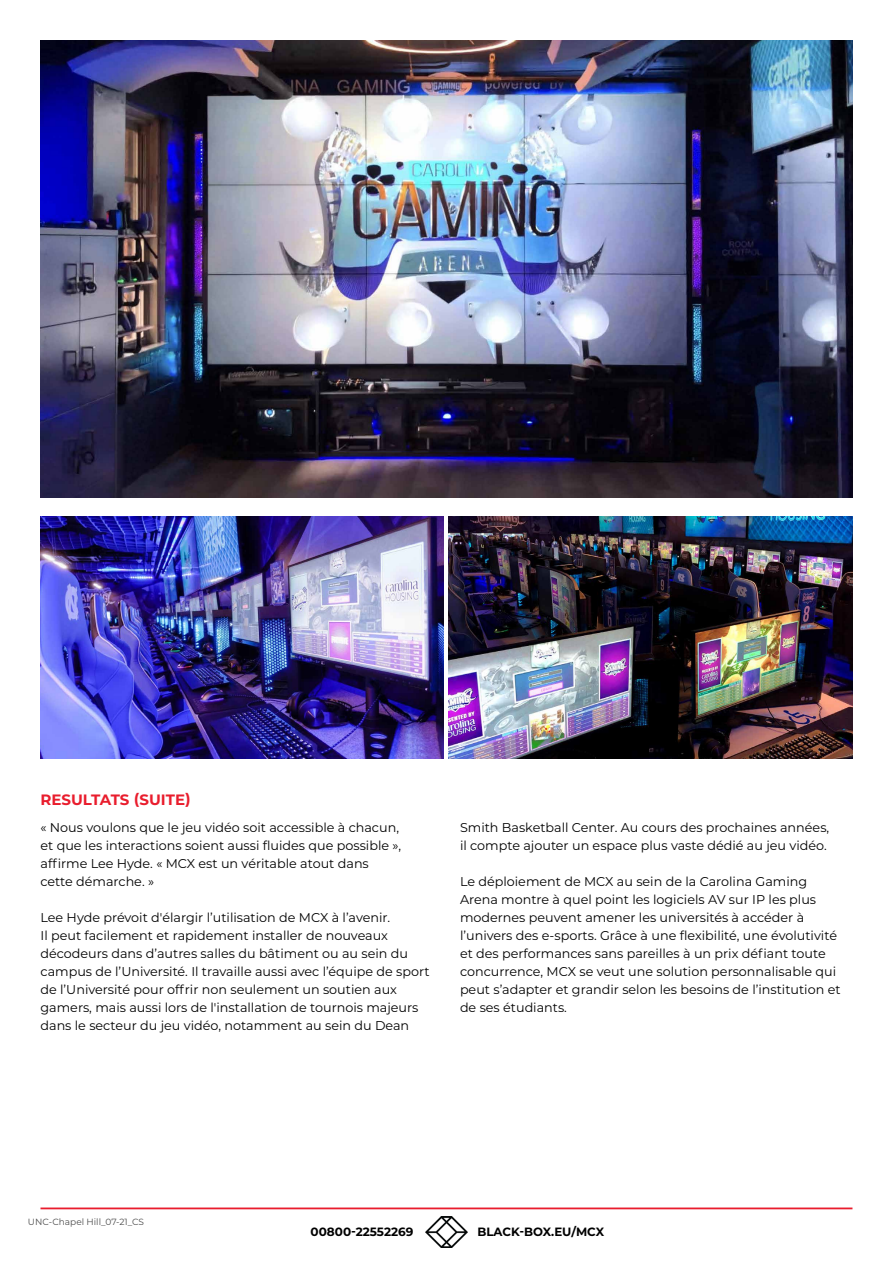
<style>
.page{position:relative;width:893px;height:1263px;background:#fff}
.page>*{position:absolute;margin:0;border:0;box-sizing:border-box;transform-origin:0 0}
.t1{font:700 15px "Montserrat";color:#e91d2d}
.t2{font:12.75px/18px "Montserrat";color:#000}
.t3{font:700 12px "Montserrat";color:#000}
.t4{font:9px "Montserrat";color:#4d4d4d}
</style>
<div class="page">
<img style="left:426px;top:1216px;width:41px;height:32px">
<hr style="left:40px;top:1207px;width:812px;height:2px;background:#e91d2d">
<img style="left:40px;top:40px;width:812px;height:457px">
<img style="left:449px;top:516px;width:403px;height:242px">
<img style="left:40px;top:516px;width:404px;height:242px">
<p class="t1" style="left:40px;top:789px;width:152px">RESULTATS (SUITE)</p>
<p class="t2" style="left:40px;top:818px;width:362px">« Nous voulons que le jeu vidéo soit accessible à chacun, et que les interactions soient aussi fluides que possible », affirme Lee Hyde. « MCX est un véritable atout dans cette démarche. »</p>
<p class="t2" style="left:40px;top:908px;width:391px">Lee Hyde prévoit d'élargir l’utilisation de MCX à l’avenir.<br>Il peut facilement et rapidement installer de nouveaux décodeurs dans d’autres salles du bâtiment ou au sein du campus de l’Université. Il travaille aussi avec l’équipe de sport de l’Université pour offrir non seulement un soutien aux gamers, mais aussi lors de l'installation de tournois majeurs dans le secteur du jeu vidéo, notamment au sein du Dean</p>
<p class="t2" style="left:460px;top:818px;width:371px">Smith Basketball Center. Au cours des prochaines années, il compte ajouter un espace plus vaste dédié au jeu vidéo.</p>
<p class="t2" style="left:460px;top:872px;width:382px">Le déploiement de MCX au sein de la Carolina Gaming Arena montre à quel point les logiciels AV sur IP les plus modernes peuvent amener les universités à accéder à l’univers des e-sports. Grâce à une flexibilité, une évolutivité et des performances sans pareilles à un prix défiant toute concurrence, MCX se veut une solution personnalisable qui peut s’adapter et grandir selon les besoins de l’institution et de ses étudiants.</p>
<p class="t4" style="left:28px;top:1215px;width:118px">UNC-Chapel Hill_07-21_CS</p>
<p class="t3" style="left:311px;top:1223px;width:104px">00800-22552269</p>
<p class="t3" style="left:477px;top:1223px;width:128px">BLACK-BOX.EU/MCX</p>
</div>
